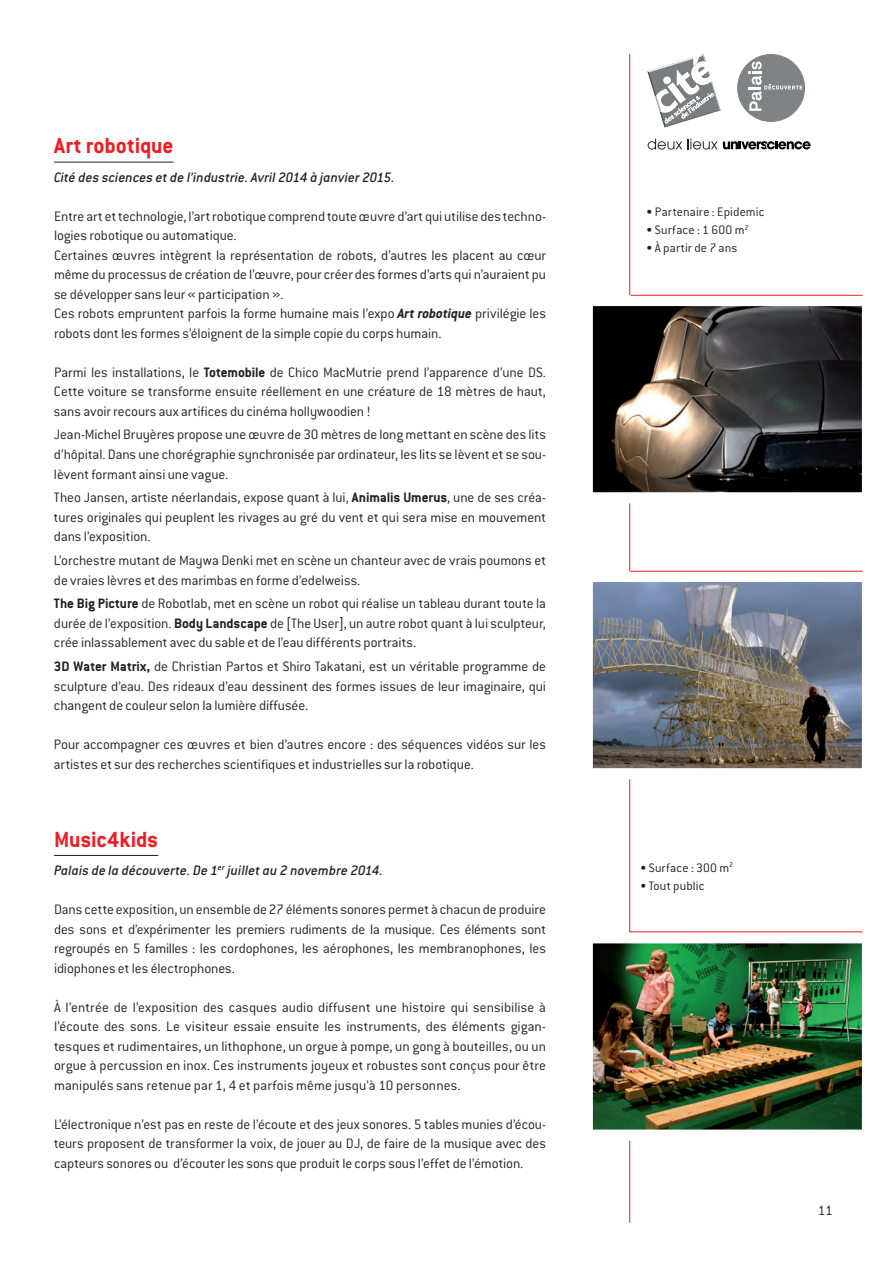
<style>
.page{position:relative;width:893px;height:1263px;background:#fff}
.page>*{position:absolute;margin:0;border:0;box-sizing:border-box;transform-origin:0 0}
.t1{font:700 24px "Conduit ITC";letter-spacing:-.005em;color:#ee1d23}
.t2{font:300 15px/19.5px "Conduit ITC";color:#231f20;text-align:justify}
.t3{font:15px "Conduit ITC Medium Italic Alt";letter-spacing:.005em;color:#231f20}
.t4{font:300 13.5px "Conduit ITC";letter-spacing:.015em;color:#231f20}
.s1{font-family:"Conduit ITC Bold Italic Alt";font-weight:400}
.s2{font-weight:700}
</style>
<div class="page">
<hr style="left:54px;top:162px;width:120px;height:1px;background:#231f20">
<hr style="left:54px;top:855px;width:104px;height:1px;background:#231f20">
<hr style="left:629px;top:54px;width:1px;height:1168px;background:#ee1d23">
<div style="left:737px;top:54px;width:68px;height:68px;background:#808285;border-radius:50%"></div>
<svg style="left:748px;top:62px;width:54px;height:49px"></svg>
<svg style="left:648px;top:139px;width:163px;height:11px"></svg>
<svg style="left:647px;top:54px;width:74px;height:73px"></svg>
<img style="left:594px;top:583px;width:267px;height:184px">
<div style="left:582px;top:571px;width:291px;height:208px;border:11px solid #fff"></div>
<img style="left:594px;top:307px;width:267px;height:184px">
<div style="left:582px;top:295px;width:291px;height:208px;border:11px solid #fff"></div>
<img style="left:594px;top:944px;width:267px;height:185px">
<div style="left:582px;top:932px;width:291px;height:209px;border:11px solid #fff"></div>
<hr style="left:630px;top:295px;width:233px;height:1px;background:#ee1d23">
<hr style="left:630px;top:571px;width:232px;height:1px;background:#ee1d23">
<hr style="left:630px;top:931px;width:232px;height:1px;background:#ee1d23">
<h1 class="t1" style="left:54px;top:132px;width:121px">Art robotique</h1>
<p class="t3" style="left:54px;top:169px;width:342px">Cité des sciences et de l’industrie. Avril 2014 à janvier 2015.</p>
<p class="t2" style="left:54px;top:206px;width:494px;text-align:left">Entre art et technologie, l’art robotique comprend toute œuvre d’art qui utilise des techno&shy;logies robotique ou automatique.<br>Certaines œuvres intègrent la représentation de robots, d’autres les placent au cœur même du processus de création de l’œuvre, pour créer des formes d’arts qui n’auraient pu se développer sans leur « participation ».<br>Ces robots empruntent parfois la forme humaine mais l’expo <span class="s1">Art robotique</span> privilégie les robots dont les formes s’éloignent de la simple copie du corps humain.</p>
<p class="t2" style="left:54px;top:362px;width:494px">Parmi les installations, le <span class="s2">Totemobile</span> de Chico MacMutrie prend l’apparence d’une DS.<br>Cette voiture se transforme ensuite réellement en une créature de 18 mètres de haut, sans avoir recours aux artifices du cinéma hollywoodien !</p>
<p class="t2" style="left:54px;top:425px;width:493px">Jean-Michel Bruyères propose une œuvre de 30 mètres de long mettant en scène des lits d’hôpital. Dans une chorégraphie synchronisée par ordinateur, les lits se lèvent et se sou&shy;lèvent formant ainsi une vague.</p>
<p class="t2" style="left:54px;top:488px;width:494px">Theo Jansen, artiste néerlandais, expose quant à lui, <span class="s2">Animalis Umerus</span>, une de ses créa&shy;tures originales qui peuplent les rivages au gré du vent et qui sera mise en mouvement dans l’exposition.</p>
<p class="t2" style="left:54px;top:551px;width:493px">L’orchestre mutant de Maywa Denki met en scène un chanteur avec de vrais poumons et de vraies lèvres et des marimbas en forme d’edelweiss.</p>
<p class="t2" style="left:54px;top:594px;width:494px"><span class="s2">The Big Picture</span> de Robotlab, met en scène un robot qui réalise un tableau durant toute la durée de l’exposition. <span class="s2">Body Landscape</span> de [The User], un autre robot quant à lui sculpteur, crée inlassablement avec du sable et de l’eau différents portraits.</p>
<p class="t2" style="left:54px;top:657px;width:494px"><span class="s2">3D Water Matrix,</span> de Christian Partos et Shiro Takatani, est un véritable programme de sculpture d’eau. Des rideaux d’eau dessinent des formes issues de leur imaginaire, qui changent de couleur selon la lumière diffusée.</p>
<p class="t2" style="left:54px;top:735px;width:493px">Pour accompagner ces œuvres et bien d’autres encore : des séquences vidéos sur les artistes et sur des recherches scientifiques et industrielles sur la robotique.</p>
<h1 class="t1" style="left:54px;top:825px;width:106px">Music4kids</h1>
<p class="t3" style="left:54px;top:862px;width:331px">Palais de la découverte. De 1<sup>er</sup> juillet au 2 novembre 2014.</p>
<p class="t2" style="left:54px;top:900px;width:494px">Dans cette exposition, un ensemble de 27 éléments sonores permet à chacun de produire des sons et d’expérimenter les premiers rudiments de la musique. Ces éléments sont regroupés en 5 familles : les cordophones, les aérophones, les membranophones, les idiophones et les électrophones.</p>
<p class="t2" style="left:54px;top:997px;width:494px">à l’entrée de l’exposition des casques audio diffusent une histoire qui sensibilise à l’écoute des sons. Le visiteur essaie ensuite les instruments, des éléments gigan&shy;tesques et rudimentaires, un lithophone, un orgue à pompe, un gong à bouteilles, ou un orgue à percussion en inox. Ces instruments joyeux et robustes sont conçus pour être manipulés sans retenue par 1, 4 et parfois même jusqu’à 10 personnes.</p>
<p class="t2" style="left:54px;top:1114px;width:493px">L’électronique n’est pas en reste de l’écoute et des jeux sonores. 5 tables munies d’écou&shy;teurs proposent de transformer la voix, de jouer au DJ, de faire de la musique avec des capteurs sonores ou d’écouter les sons que produit le corps sous l’effet de l’émotion.</p>
<p class="t4" style="left:646px;top:204px;width:119px">• Partenaire : Epidemic</p>
<p class="t4" style="left:646px;top:222px;width:104px">• Surface : 1 600 m<sup>2</sup></p>
<p class="t4" style="left:646px;top:240px;width:92px">• à partir de 7 ans</p>
<p class="t4" style="left:640px;top:860px;width:94px">• Surface : 300 m<sup>2</sup></p>
<p class="t4" style="left:640px;top:878px;width:66px">• Tout public</p>
<p class="t2" style="left:818px;top:1201px;width:16px">11</p>
</div>
